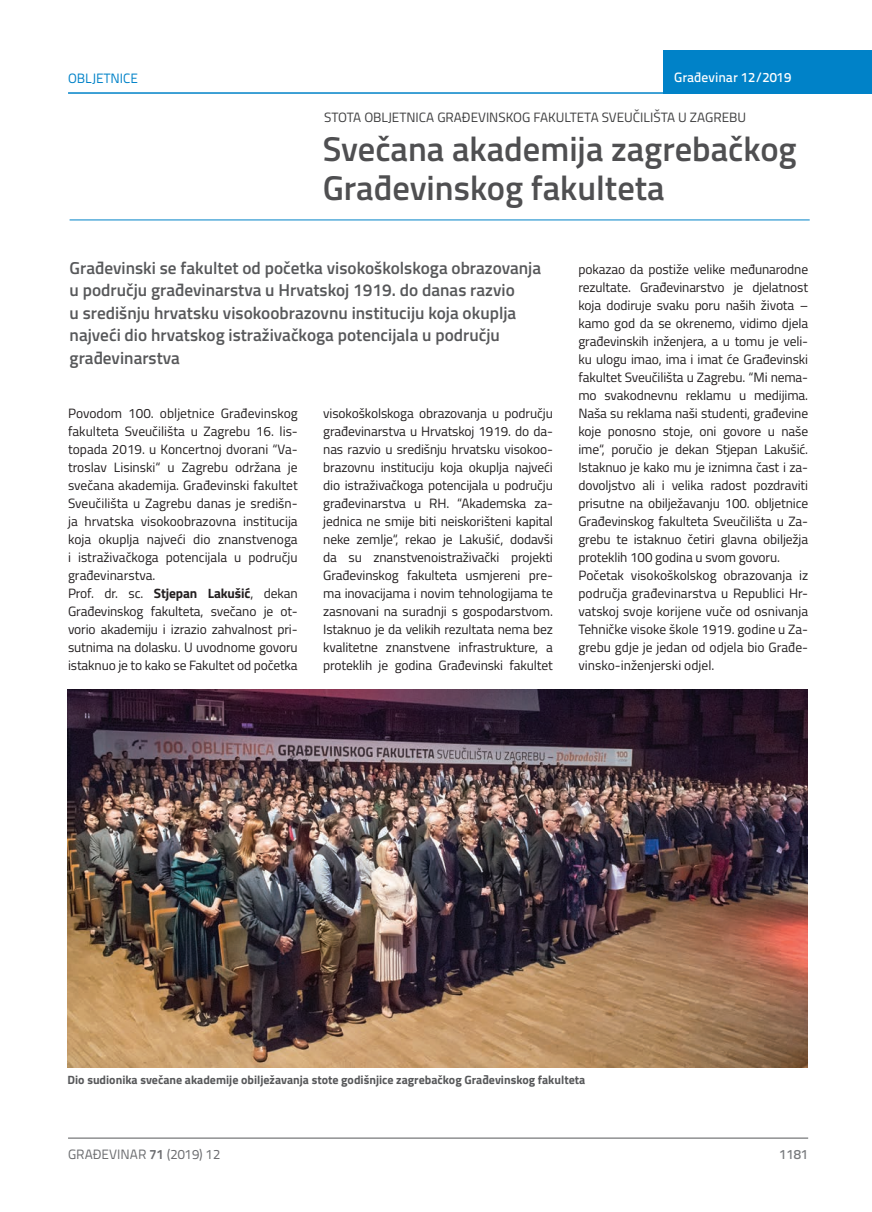
<style>
.page{position:relative;width:872px;height:1212px;background:#fff}
.page>*{position:absolute;margin:0;border:0;box-sizing:border-box;transform-origin:0 0}
.t1{font:600 34.5px/39px "Titillium";color:#4f4f51}
.t2{font:600 17.25px/22.5px "Titillium";color:#57585a}
.t3{font:13.5px/18px "Titillium";letter-spacing:-.01em;color:#231f20}
.t4{font:13.5px "Titillium";color:#3e3e3f}
.t5{font:13.5px "Titillium Text 22 L";color:#6c6d70}
.t6{font:500 13.5px "Titillium Text 22 L";color:#fff}
.t7{font:13.5px "Titillium Text 22 L";color:#0082c8}
.t8{font:500 13.5px "Titillium Text 22 L";color:#787a7d}
.t9{font:700 12px "Titillium";color:#57585a}
.s1{font-weight:700}
</style>
<div class="page">
<div style="left:663px;top:50px;width:209px;height:44px;background:#0082c8"></div>
<hr style="left:68px;top:92px;width:804px;height:2px;background:#0082c8">
<hr style="left:68px;top:1138px;width:740px;height:1px;background:#57585a">
<hr style="left:70px;top:220px;width:739px;height:1px;background:#0082c8">
<img style="left:68px;top:689px;width:739px;height:378px">
<p class="t7" style="left:68px;top:68px;width:72px">OBLJETNICE</p>
<p class="t6" style="left:674px;top:67px;width:118px">Građevinar 12/2019</p>
<p class="t4" style="left:324px;top:107px;width:423px">STOTA OBLJETNICA GRAĐEVINSKOG FAKULTETA SVEUČILIŠTA U ZAGREBU</p>
<h1 class="t1" style="left:323px;top:128px;width:475px">Svečana akademija zagrebačkog<br>Građevinskog fakulteta</h1>
<p class="t2" style="left:70px;top:256px;width:473px">Građevinski se fakultet od početka visokoškolskoga obrazovanja u području građevinarstva u Hrvatskoj 1919. do danas razvio<br>u središnju hrvatsku visokoobrazovnu instituciju koja okuplja najveći dio hrvatskog istraživačkoga potencijala u području građevinarstva</p>
<p class="t3" style="left:68px;top:403px;width:231px">Povodom 100. obljetnice Građevinskog fakulteta Sveučilišta u Zagrebu 16. lis&shy;topada 2019. u Koncertnoj dvorani “Va&shy;troslav Lisinski“ u Zagrebu održana je svečana akademija. Građevinski fakultet Sveučilišta u Zagrebu danas je središn&shy;ja hrvatska visokoobrazovna institucija koja okuplja najveći dio znanstvenoga i istraživačkoga potencijala u području građevinarstva.<br>Prof. dr. sc. <span class="s1">Stjepan Lakušić</span>, dekan Građevinskog fakulteta, svečano je ot&shy;vorio akademiju i izrazio zahvalnost pri&shy;sutnima na dolasku. U uvodnome govoru istaknuo je to kako se Fakultet od početka</p>
<p class="t3" style="left:323px;top:403px;width:231px;text-align:justify">visokoškolskoga obrazovanja u području građevinarstva u Hrvatskoj 1919. do da&shy;nas razvio u središnju hrvatsku visokoo&shy;brazovnu instituciju koja okuplja najveći dio istraživačkoga potencijala u području građevinarstva u RH. “Akademska za&shy;jednica ne smije biti neiskorišteni kapital neke zemlje“, rekao je Lakušić, dodavši da su znanstvenoistraživački projekti Građevinskog fakulteta usmjereni pre&shy;ma inovacijama i novim tehnologijama te zasnovani na suradnji s gospodarstvom.<br>Istaknuo je da velikih rezultata nema bez kvalitetne znanstvene infrastrukture, a proteklih je godina Građevinski fakultet</p>
<p class="t3" style="left:578px;top:259px;width:231px">pokazao da postiže velike međunarodne rezultate. Građevinarstvo je djelatnost koja dodiruje svaku poru naših života – kamo god da se okrenemo, vidimo djela građevinskih inženjera, a u tomu je veli&shy;ku ulogu imao, ima i imat će Građevinski fakultet Sveučilišta u Zagrebu. “Mi nema&shy;mo svakodnevnu reklamu u medijima.<br>Naša su reklama naši studenti, građevine koje ponosno stoje, oni govore u naše ime“, poručio je dekan Stjepan Lakušić.<br>Istaknuo je kako mu je iznimna čast i za&shy;dovoljstvo ali i velika radost pozdraviti prisutne na obilježavanju 100. obljetnice Građevinskog fakulteta Sveučilišta u Za&shy;grebu te istaknuo četiri glavna obilježja proteklih 100 godina u svom govoru.<br>Početak visokoškolskog obrazovanja iz područja građevinarstva u Republici Hr&shy;vatskoj svoje korijene vuče od osnivanja Tehničke visoke škole 1919. godine u Za&shy;grebu gdje je jedan od odjela bio Građe&shy;vinsko-inženjerski odjel.</p>
<p class="t9" style="left:68px;top:1071px;width:519px">Dio sudionika svečane akademije obilježavanja stote godišnjice zagrebačkog Građevinskog fakulteta</p>
<p class="t5" style="left:68px;top:1144px;width:154px">GRAĐEVINAR <span class="s1">71</span> (2019) 12</p>
<p class="t8" style="left:779px;top:1144px;width:30px">1181</p>
</div>
